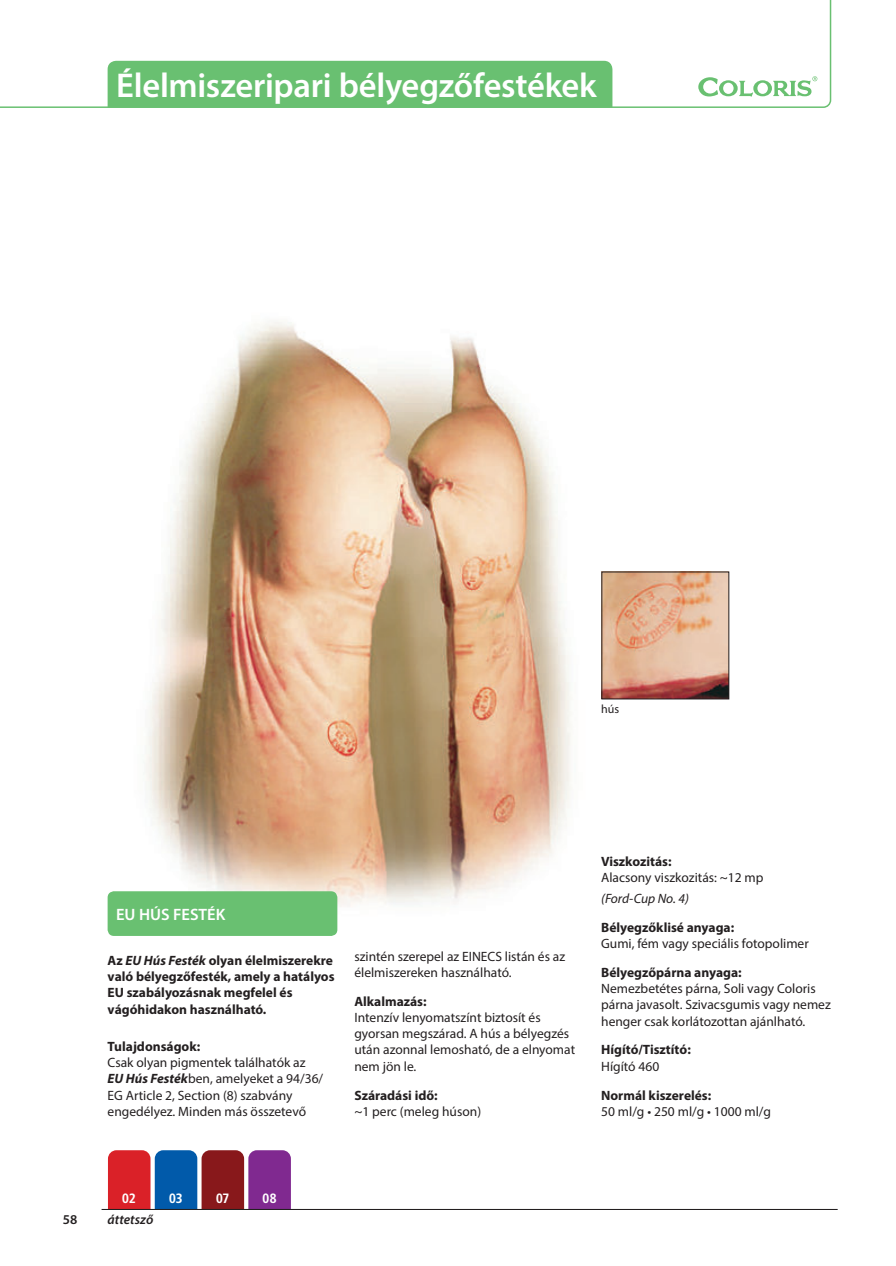
<style>
.page{position:relative;width:896px;height:1266px;background:#fff}
.page>*{position:absolute;margin:0;border:0;box-sizing:border-box;transform-origin:0 0}
.t1{font:600 34.5px "Myriad Pro";letter-spacing:-.01em;color:#fff}
.t2{font:600 16.5px "Myriad Pro";color:#fff}
.t3{font:13.5px/16.2px "Myriad Pro";color:#231f20}
.t4{font:700 13.5px/16.2px "Myriad Pro";color:#231f20}
.t5{font:italic 13.5px "Myriad Pro";letter-spacing:-.005em;color:#231f20}
.t6{font:700 13.5px "Transit";letter-spacing:-.01em;color:#fff}
.t7{font:italic 600 13.5px "Myriad Pro";color:#231f20}
.t8{font:600 13.5px "Myriad Pro";color:#231f20}
.t9{font:12px "Myriad Pro";color:#231f20}
.s1{font-style:italic}
.s2{font-weight:700;font-style:italic}
</style>
<div class="page">
<img style="left:145px;top:322px;width:426px;height:608px">
<div style="left:108px;top:1150px;width:42px;height:68px;background:#da2128;border-radius:9px"></div>
<div style="left:155px;top:1150px;width:42px;height:68px;background:#015aaa;border-radius:9px"></div>
<div style="left:201px;top:1150px;width:43px;height:68px;background:#88181b;border-radius:9px"></div>
<div style="left:248px;top:1150px;width:43px;height:68px;background:#802990;border-radius:9px"></div>
<hr style="left:102px;top:1208px;width:735px;height:2px;background:#231f20">
<div style="left:102px;top:1209px;width:735px;height:13px;background:#fff"></div>
<img style="left:603px;top:573px;width:124px;height:124px">
<div style="left:601px;top:571px;width:128px;height:128px;border:1px solid #231f20"></div>
<svg style="left:0;top:0;width:831px;height:108px"></svg>
<svg style="left:698px;top:76px;width:119px;height:21px"></svg>
<div style="left:108px;top:891px;width:229px;height:44px;background:#69c071;border-radius:6px"></div>
<div style="left:108px;top:61px;width:504px;height:47px;background:#69c071"></div>
<h1 class="t1" style="left:116px;top:72px;width:482px">Élelmiszeripari bélyegzőfestékek</h1>
<p class="t9" style="left:601px;top:704px;width:20px">hús</p>
<p class="t8" style="left:63px;top:1214px;width:16px">58</p>
<p class="t2" style="left:116px;top:907px;width:111px">EU HÚS FESTÉK</p>
<p class="t4" style="left:108px;top:953px;width:228px">Az <span class="s1">EU Hús Festék</span> olyan élelmiszerekre való bélyegzőfesték, amely a hatályos EU szabályozásnak megfelel és vágóhidakon használható.</p>
<p class="t4" style="left:108px;top:1039px;width:94px">Tulajdonságok:</p>
<p class="t3" style="left:108px;top:1055px;width:217px">Csak olyan pigmentek találhatók az <span class="s2">EU Hús Festék</span>ben, amelyeket a 94/36/ EG Article 2, Section (8) szabvány engedélyez. Minden más összetevő</p>
<p class="t3" style="left:354px;top:949px;width:212px">szintén szerepel az EINECS listán és az élelmiszereken használható.</p>
<p class="t4" style="left:354px;top:994px;width:74px">Alkalmazás:</p>
<p class="t3" style="left:354px;top:1010px;width:222px">Intenzív lenyomatszínt biztosít és gyorsan megszárad. A hús a bélyegzés után azonnal lemosható, de a elnyomat nem jön le.</p>
<p class="t4" style="left:354px;top:1088px;width:85px">Száradási idő:</p>
<p class="t3" style="left:354px;top:1104px;width:128px">~1 perc (meleg húson)</p>
<p class="t4" style="left:601px;top:854px;width:72px">Viszkozitás:</p>
<p class="t3" style="left:601px;top:870px;width:164px">Alacsony viszkozitás: ~12 mp</p>
<p class="t5" style="left:601px;top:893px;width:89px">(Ford-Cup No. 4)</p>
<p class="t4" style="left:601px;top:920px;width:134px">Bélyegzőklisé anyaga:</p>
<p class="t3" style="left:601px;top:936px;width:209px">Gumi, fém vagy speciális fotopolimer</p>
<p class="t4" style="left:601px;top:965px;width:142px">Bélyegzőpárna anyaga:</p>
<p class="t3" style="left:601px;top:981px;width:231px">Nemezbetétes párna, Soli vagy Coloris párna javasolt. Szivacsgumis vagy nemez henger csak korlátozottan ajánlható.</p>
<p class="t4" style="left:601px;top:1042px;width:91px">Hígító/Tisztító:</p>
<p class="t3" style="left:601px;top:1059px;width:60px">Hígító 460</p>
<p class="t4" style="left:601px;top:1088px;width:112px">Normál kiszerelés:</p>
<p class="t3" style="left:601px;top:1104px;width:171px">50 ml/g • 250 ml/g • 1000 ml/g</p>
<p class="t6" style="left:122px;top:1190px;width:16px">02</p>
<p class="t6" style="left:169px;top:1190px;width:15px">03</p>
<p class="t6" style="left:216px;top:1190px;width:15px">07</p>
<p class="t6" style="left:262px;top:1190px;width:16px">08</p>
<p class="t7" style="left:108px;top:1214px;width:47px">áttetsző</p>
</div>
